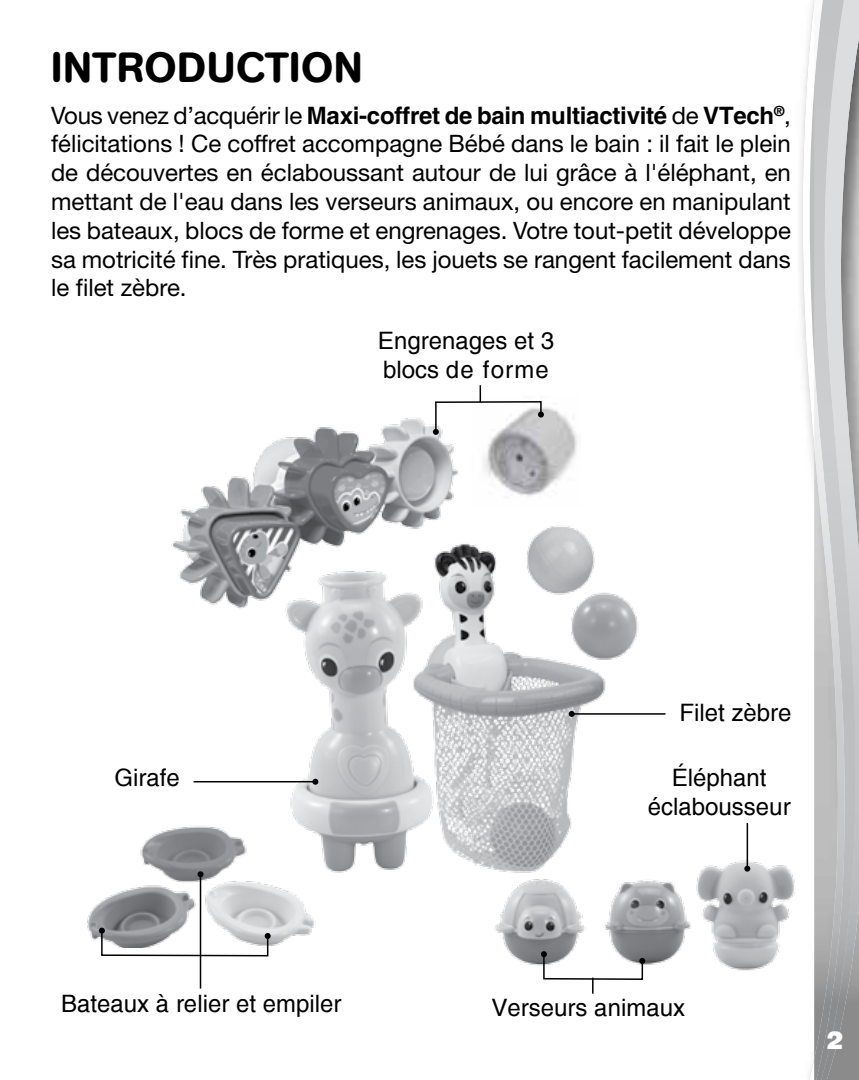
<style>
.page{position:relative;width:859px;height:1080px;background:#fff}
.page>*{position:absolute;margin:0;border:0;box-sizing:border-box;transform-origin:0 0}
.t1{font:500 42px "AG Book Rounded";letter-spacing:.02em;color:#000}
.t2{font:27px "Helvetica Black cyr Bold";color:#fff}
.t3{font:24px/28.8px "Helvetica 55 Roman";color:#000;text-align:justify}
.t4{font:24px/28.8px "Helvetica";color:#000;text-align:center}
.t5{font:700 24px "Helvetica";letter-spacing:-.01em;color:#000}
.s1{font-family:"Helvetica 55 Roman";font-weight:400}
</style>
<div class="page">
<svg style="left:802px;top:0;width:12px;height:1080px"></svg>
<img style="left:857px;top:0;width:2px;height:1080px">
<img style="left:847px;top:0;width:10px;height:1080px">
<img style="left:814px;top:0;width:33px;height:1080px">
<img style="left:171px;top:417px;width:495px;height:456px">
<hr style="left:194px;top:781px;width:121px;height:1px;background:#000">
<svg style="left:312px;top:779px;width:6px;height:6px"></svg>
<img style="left:494px;top:848px;width:315px;height:132px">
<img style="left:87px;top:816px;width:249px;height:130px">
<svg style="left:99px;top:928px;width:172px;height:29px"></svg>
<svg style="left:541px;top:951px;width:104px;height:43px"></svg>
<hr style="left:200px;top:874px;width:1px;height:115px;background:#000">
<svg style="left:197px;top:871px;width:6px;height:6px"></svg>
<img style="left:472px;top:407px;width:109px;height:99px">
<hr style="left:435px;top:402px;width:2px;height:30px;background:#000">
<svg style="left:433px;top:429px;width:6px;height:6px"></svg>
<svg style="left:433px;top:385px;width:111px;height:33px"></svg>
<hr style="left:747px;top:823px;width:1px;height:46px;background:#000">
<svg style="left:744px;top:866px;width:6px;height:6px"></svg>
<hr style="left:572px;top:713px;width:93px;height:2px;background:#000">
<svg style="left:569px;top:711px;width:6px;height:6px"></svg>
<h1 class="t1" style="left:51px;top:43px;width:313px">INTRODUCTION</h1>
<p class="t5" style="left:51px;top:101px;width:741px"><span class="s1">Vous venez d’acquérir le</span> Maxi-coffret de bain multiactivité <span class="s1">de</span> VTech<sup>®</sup><span class="s1">,</span></p>
<p class="t3" style="left:51px;top:129px;width:741px">félicitations ! Ce coffret accompagne Bébé dans le bain : il fait le plein de découvertes en éclaboussant autour de lui grâce à l'éléphant, en mettant de l'eau dans les verseurs animaux, ou encore en manipulant les bateaux, blocs de forme et engrenages. Votre tout-petit développe sa motricité fine. Très pratiques, les jouets se rangent facilement dans le filet zèbre.</p>
<p class="t4" style="left:378px;top:327px;width:178px;text-align:left">Engrenages et 3 blocs de forme</p>
<p class="t4" style="left:115px;top:764px;width:67px">Girafe</p>
<p class="t4" style="left:61px;top:989px;width:282px">Bateaux à relier et empiler</p>
<p class="t4" style="left:679px;top:699px;width:114px">Filet zèbre</p>
<p class="t4" style="left:648px;top:764px;width:144px">Éléphant éclabousseur</p>
<p class="t4" style="left:492px;top:994px;width:195px">Verseurs animaux</p>
<p class="t2" style="left:826px;top:1027px;width:18px">2</p>
</div>
